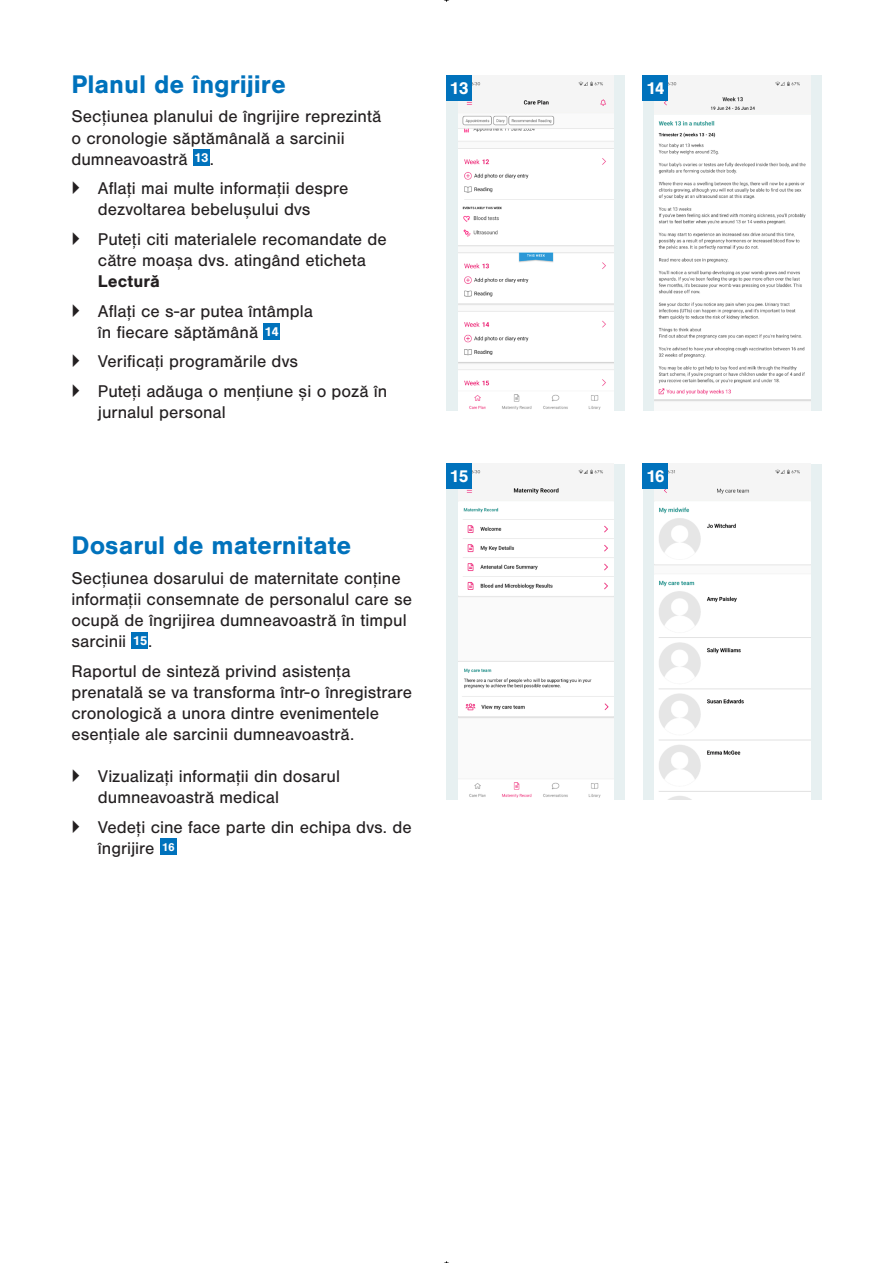
<style>
.page{position:relative;width:893px;height:1263px;background:#fff}
.page>*{position:absolute;margin:0;border:0;box-sizing:border-box;transform-origin:0 0}
.t1{font:700 26.4px "Nimbus San";color:#0072bc}
.t2{font:17.7px/21.1px "Nimbus San";color:#231f20}
.t3{font:700 17.7px "Nimbus San";letter-spacing:-.055em;color:#fff}
.s1{font-weight:700}
.s2{font-weight:700;font-size:13.2px;color:#fff}
</style>
<div class="page">
<div style="left:193px;top:149px;width:17px;height:17px;background:#0072bc"></div>
<div style="left:263px;top:323px;width:17px;height:17px;background:#0072bc"></div>
<div style="left:132px;top:632px;width:16px;height:17px;background:#0072bc"></div>
<div style="left:160px;top:838px;width:17px;height:17px;background:#0072bc"></div>
<div style="left:446px;top:75px;width:179px;height:336px;background:#e7f0f1"></div>
<img style="left:458px;top:75px;width:156px;height:336px">
<div style="left:446px;top:75px;width:25px;height:25px;background:#0072bc"></div>
<div style="left:446px;top:464px;width:179px;height:335px;background:#e7f0f1"></div>
<img style="left:458px;top:464px;width:156px;height:335px">
<div style="left:446px;top:464px;width:25px;height:25px;background:#0072bc"></div>
<div style="left:643px;top:75px;width:179px;height:336px;background:#e7f0f1"></div>
<img style="left:654px;top:75px;width:156px;height:336px">
<div style="left:643px;top:75px;width:25px;height:25px;background:#0072bc"></div>
<div style="left:643px;top:464px;width:179px;height:335px;background:#e7f0f1"></div>
<img style="left:654px;top:464px;width:156px;height:335px">
<div style="left:643px;top:464px;width:25px;height:25px;background:#0072bc"></div>
<p class="t1" style="left:71px;top:69px;width:216px">Planul de îngrijire</p>
<p class="t2" style="left:71px;top:106px;width:311px">Secțiunea planului de îngrijire reprezintă o cronologie săptămânală a sarcinii dumneavoastră <sup>13</sup>.</p>
<p class="t2" style="left:98px;top:178px;width:252px">Aflați mai multe informații despre dezvoltarea bebelușului dvs</p>
<p class="t2" style="left:98px;top:229px;width:290px">Puteți citi materialele recomandate de către moașa dvs. atingând eticheta<br><span class="s1">Lectură</span></p>
<p class="t2" style="left:98px;top:300px;width:217px">Aflați ce s-ar putea întâmpla în fiecare săptămână <span class="s2">14</span></p>
<p class="t2" style="left:98px;top:347px;width:291px;line-height:29.5px">Verificaţi programările dvs<br>Puteți adăuga o mențiune și o poză în</p>
<p class="t2" style="left:98px;top:402px;width:129px">jurnalul personal</p>
<p class="t1" style="left:71px;top:530px;width:281px">Dosarul de maternitate</p>
<p class="t2" style="left:71px;top:567px;width:342px">Secțiunea dosarului de maternitate conține informații consemnate de personalul care se ocupă de îngrijirea dumneavoastră în timpul sarcinii <span class="s2">15</span>.</p>
<p class="t2" style="left:71px;top:660px;width:342px">Raportul de sinteză privind asistenţa prenatală se va transforma într-o înregistrare cronologică a unora dintre evenimentele esențiale ale sarcinii dumneavoastră.</p>
<p class="t2" style="left:98px;top:766px;width:244px">Vizualizați informații din dosarul dumneavoastră medical</p>
<p class="t2" style="left:98px;top:816px;width:315px">Vedeți cine face parte din echipa dvs. de îngrijire <sup>16</sup></p>
<p class="t3" style="left:449px;top:78px;width:21px">13</p>
<p class="t3" style="left:450px;top:466px;width:20px">15</p>
<p class="t3" style="left:646px;top:78px;width:20px">14</p>
<p class="t3" style="left:646px;top:466px;width:20px">16</p>
</div>
